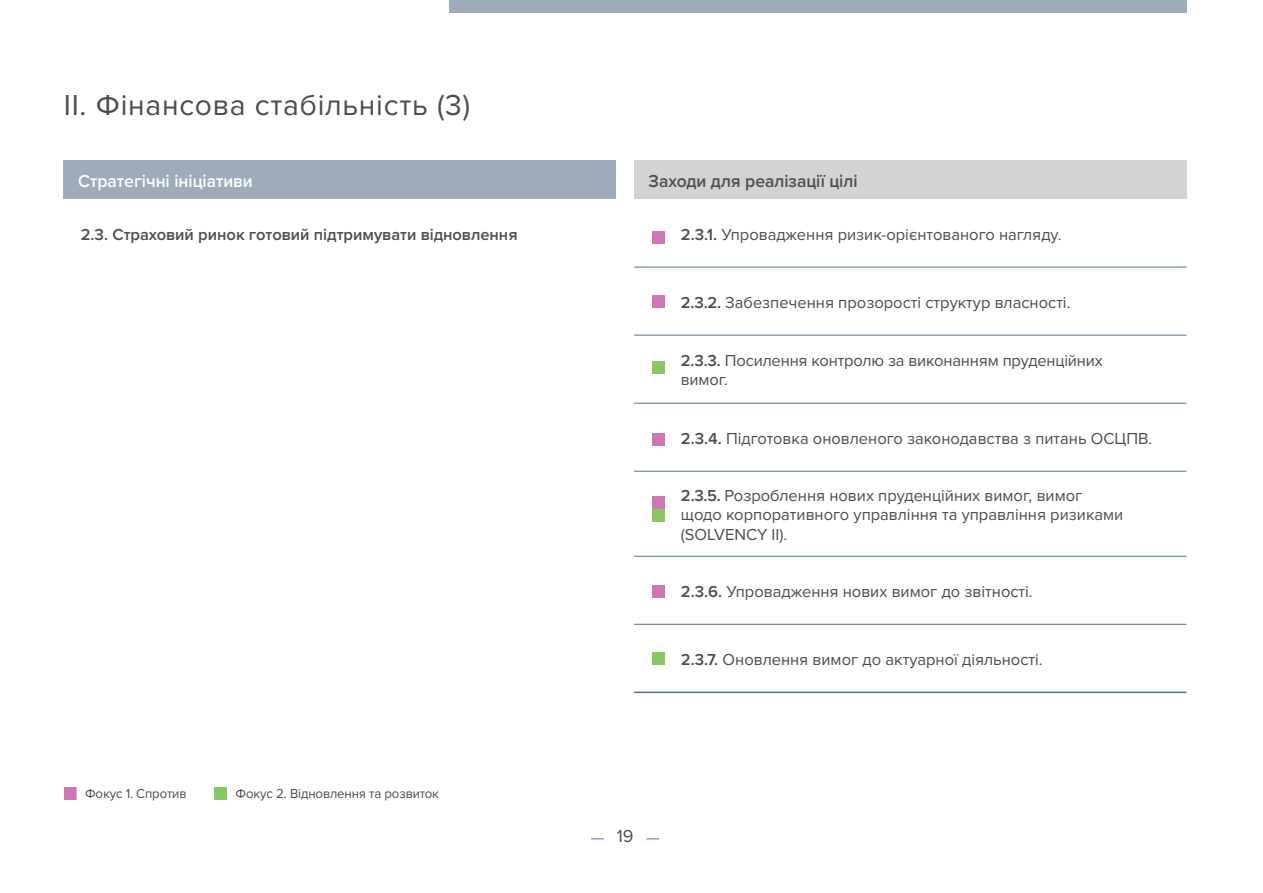
<style>
.page{position:relative;width:1263px;height:893px;background:#fff}
.page>*{position:absolute;margin:0;border:0;box-sizing:border-box;transform-origin:0 0}
.t1{font:30px "Proxima Nova";letter-spacing:.025em;color:#4d4d4f}
.t2{font:600 18px "Proxima Nova";color:#4d4d4f}
.t3{font:600 18px "Proxima Nova";color:#fff}
.t4{font:18px "Proxima Nova";color:#4d4d4f}
.t5{font:16.5px/19.5px "Proxima Nova";color:#4d4d4f}
.t6{font:600 16.5px "Proxima Nova";color:#4d4d4f}
.t7{font:13.5px "Proxima Nova";letter-spacing:-.01em;color:#4d4d4f}
.s1{font-weight:600}
</style>
<div class="page">
<div style="left:449px;top:0;width:737px;height:13px;background:#9eabb9"></div>
<svg style="left:591px;top:838px;width:13px;height:1px"></svg>
<svg style="left:646px;top:838px;width:13px;height:1px"></svg>
<div style="left:64px;top:161px;width:552px;height:38px;background:#9eabb9"></div>
<div style="left:634px;top:161px;width:552px;height:38px;background:#d1d3d4"></div>
<hr style="left:634px;top:267px;width:552px;height:1px;background:#51758b">
<hr style="left:634px;top:335px;width:552px;height:1px;background:#51758b">
<hr style="left:634px;top:403px;width:552px;height:1px;background:#51758b">
<hr style="left:634px;top:471px;width:552px;height:1px;background:#51758b">
<hr style="left:634px;top:556px;width:552px;height:1px;background:#51758b">
<hr style="left:634px;top:624px;width:552px;height:1px;background:#51758b">
<hr style="left:634px;top:692px;width:552px;height:1px;background:#51758b">
<div style="left:653px;top:231px;width:12px;height:12px;background:#cd76b0"></div>
<div style="left:653px;top:296px;width:12px;height:12px;background:#cd76b0"></div>
<div style="left:653px;top:361px;width:12px;height:13px;background:#89c765"></div>
<div style="left:653px;top:433px;width:12px;height:13px;background:#cd76b0"></div>
<div style="left:653px;top:585px;width:12px;height:13px;background:#cd76b0"></div>
<div style="left:653px;top:652px;width:12px;height:13px;background:#89c765"></div>
<div style="left:653px;top:496px;width:12px;height:13px;background:#cd76b0"></div>
<div style="left:653px;top:509px;width:12px;height:13px;background:#89c765"></div>
<div style="left:64px;top:787px;width:13px;height:12px;background:#cd76b0"></div>
<div style="left:214px;top:787px;width:13px;height:12px;background:#89c765"></div>
<h1 class="t1" style="left:64px;top:87px;width:408px">ІІ. Фінансова стабільність (3)</h1>
<p class="t3" style="left:78px;top:170px;width:176px">Стратегічні ініціативи</p>
<p class="t2" style="left:649px;top:170px;width:210px">Заходи для реалізації цілі</p>
<p class="t6" style="left:81px;top:224px;width:438px">2.3. Страховий ринок готовий підтримувати відновлення</p>
<p class="t5" style="left:681px;top:225px;width:382px"><span class="s1">2.3.1.</span> Упровадження ризик-орієнтованого нагляду.</p>
<p class="t5" style="left:681px;top:293px;width:391px"><span class="s1">2.3.2.</span> Забезпечення прозорості структур власності.</p>
<p class="t5" style="left:681px;top:351px;width:423px"><span class="s1">2.3.3.</span> Посилення контролю за виконанням пруденційних вимог.</p>
<p class="t5" style="left:681px;top:429px;width:473px"><span class="s1">2.3.4.</span> Підготовка оновленого законодавства з питань ОСЦПВ.</p>
<p class="t5" style="left:681px;top:486px;width:444px"><span class="s1">2.3.5.</span> Розроблення нових пруденційних вимог, вимог щодо корпоративного управління та управління ризиками (SOLVENCY II).</p>
<p class="t5" style="left:681px;top:582px;width:353px"><span class="s1">2.3.6.</span> Упровадження нових вимог до звітності.</p>
<p class="t7" style="left:85px;top:786px;width:103px">Фокус 1. Спротив</p>
<p class="t7" style="left:236px;top:786px;width:205px">Фокус 2. Відновлення та розвиток</p>
<p class="t5" style="left:681px;top:650px;width:363px"><span class="s1">2.3.7.</span> Оновлення вимог до актуарної діяльності.</p>
<p class="t4" style="left:617px;top:825px;width:18px">19</p>
</div>
